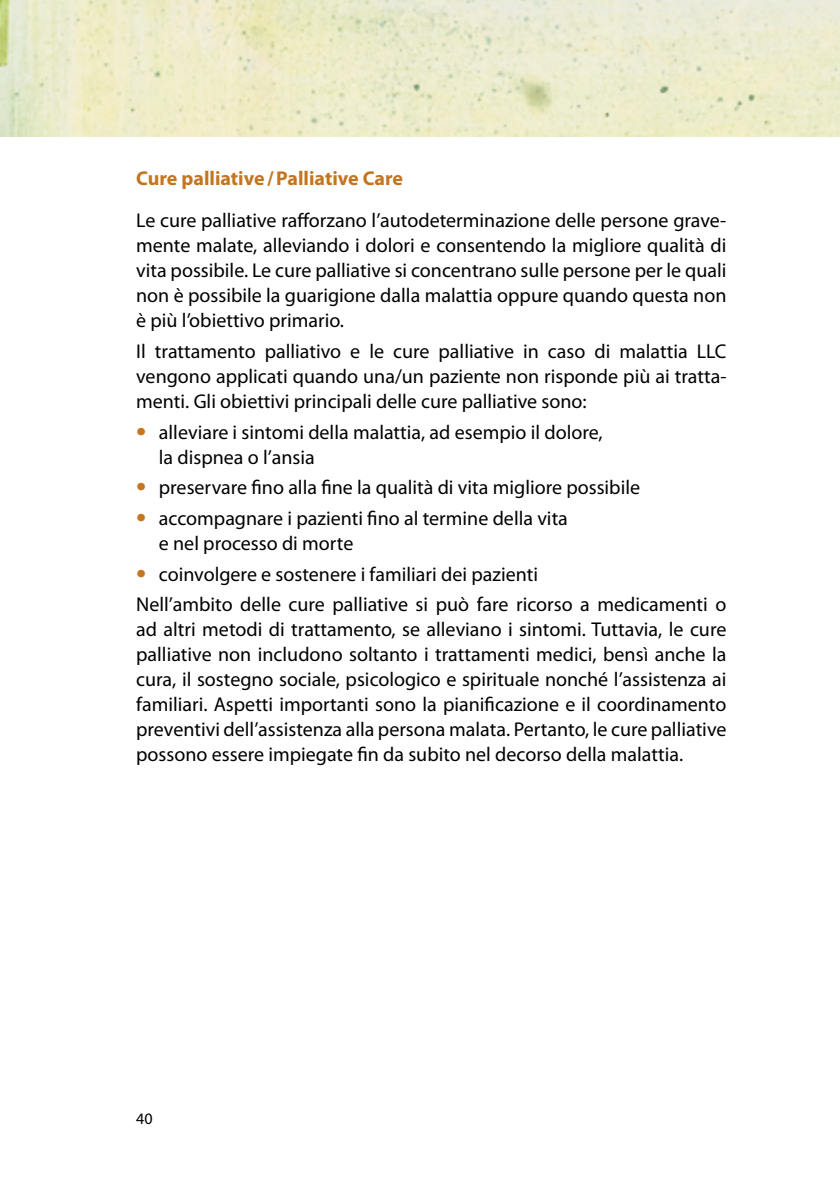
<style>
.page{position:relative;width:840px;height:1191px;background:#fff}
.page>*{position:absolute;margin:0;border:0;box-sizing:border-box;transform-origin:0 0}
.t1{font:20px/25px "Myriad Pro";color:#000;text-align:justify}
.t2{font:700 20px "Myriad Pro";color:#c47520}
.t3{font:16px "Myriad Pro";color:#000}
.s1{font-size:36px;color:#c47520}
</style>
<div class="page">
<img style="left:0;top:0;width:839px;height:136px">
<p class="t2" style="left:136px;top:165px;width:268px">Cure palliative/Palliative Care</p>
<p class="t1" style="left:136px;top:208px;width:591px">Le cure palliative rafforzano l’autodeterminazione delle persone grave&shy;mente malate, alleviando i dolori e consentendo la migliore qualità di vita possibile. Le cure palliative si concentrano sulle persone per le quali non è possibile la guarigione dalla malattia oppure quando questa non è più l’obiettivo primario.</p>
<p class="t1" style="left:136px;top:338px;width:591px">Il trattamento palliativo e le cure palliative in caso di malattia LLC vengono applicati quando una/un paziente non risponde più ai tratta&shy;menti. Gli obiettivi principali delle cure palliative sono:</p>
<p class="t1" style="left:159px;top:419px;width:445px;text-indent:-23px"><span class="s1">•</span> alleviare i sintomi della malattia, ad esempio il dolore, la dispnea o l’ansia</p>
<p class="t1" style="left:136px;top:475px;width:505px"><span class="s1">•</span> preservare fino alla fine la qualità di vita migliore possibile</p>
<p class="t1" style="left:159px;top:505px;width:410px;text-indent:-23px"><span class="s1">•</span> accompagnare i pazienti fino al termine della vita e nel processo di morte</p>
<p class="t1" style="left:136px;top:558px;width:591px;line-height:30.6px"><span class="s1">•</span> coinvolgere e sostenere i familiari dei pazienti<br>Nell’ambito delle cure palliative si può fare ricorso a medicamenti o</p>
<p class="t1" style="left:136px;top:617px;width:591px">ad altri metodi di trattamento, se alleviano i sintomi. Tuttavia, le cure palliative non includono soltanto i trattamenti medici, bensì anche la cura, il sostegno sociale, psicologico e spirituale nonché l’assistenza ai familiari. Aspetti importanti sono la pianificazione e il coordinamento preventivi dell’assistenza alla persona malata. Pertanto, le cure palliative possono essere impiegate fin da subito nel decorso della malattia.</p>
<p class="t3" style="left:136px;top:1108px;width:18px">40</p>
</div>
